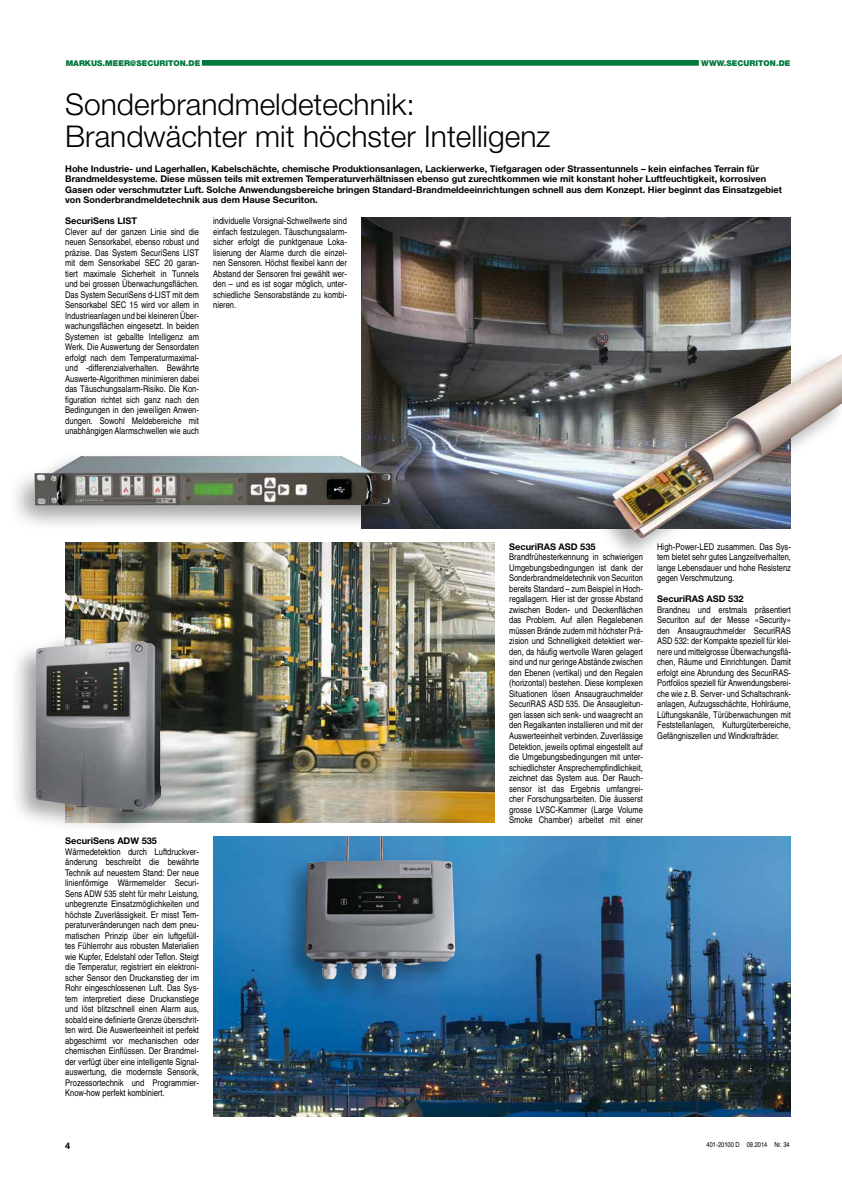
<style>
.page{position:relative;width:842px;height:1191px;background:#fff}
.page>*{position:absolute;margin:0;border:0;box-sizing:border-box;transform-origin:0 0}
.t1{font:300 30px/32px "Helvetica Neue";color:#000}
.t2{font:condensed 9.2px/10.5px "Helvetica";color:#000;text-align:justify}
.t3{font:700 9.2px/10.5px "Helvetica Neue";color:#000}
.t4{font:900 8px "Helvetica Neue";color:#00793c}
.t5{font:condensed 7px "Helvetica";color:#000}
</style>
<div class="page">
<div style="left:202px;top:60px;width:497px;height:6px;background:#00793c"></div>
<img style="left:65px;top:543px;width:430px;height:279px">
<img style="left:361px;top:217px;width:430px;height:311px">
<img style="left:213px;top:837px;width:578px;height:279px">
<div style="left:279px;top:832px;width:182px;height:172px;background:#000;opacity:.35"></div>
<img style="left:305px;top:837px;width:150px;height:142px">
<div style="left:10px;top:632px;width:157px;height:205px;background:#000;opacity:.35"></div>
<img style="left:36px;top:637px;width:125px;height:175px">
<div style="left:588px;top:350px;width:254px;height:213px;background:#000;opacity:.35"></div>
<img style="left:612px;top:353px;width:230px;height:185px">
<div style="left:9px;top:450px;width:389px;height:81px;background:#000;opacity:.35"></div>
<img style="left:34px;top:456px;width:358px;height:49px">
<p class="t4" style="left:66px;top:58px;width:136px">MARKUS.MEER@SECURITON.DE</p>
<p class="t4" style="left:701px;top:58px;width:91px">WWW.SECURITON.DE</p>
<h1 class="t1" style="left:65px;top:87px;width:487px">Sonderbrandmeldetechnik:<br>Brandwächter mit höchster Intelligenz</h1>
<p class="t3" style="left:65px;top:163px;width:718px">Hohe Industrie- und Lagerhallen, Kabelschächte, chemische Produktionsanlagen, Lackierwerke, Tiefgaragen oder Strassentunnels – kein einfaches Terrain für Brandmeldesysteme. Diese müssen teils mit extremen Temperaturverhältnissen ebenso gut zurechtkommen wie mit konstant hoher Luftfeuchtigkeit, korrosiven Gasen oder verschmutzter Luft. Solche Anwendungsbereiche bringen Standard-Brandmeldeeinrichtungen schnell aus dem Konzept. Hier beginnt das Einsatzgebiet von Sonderbrandmeldetechnik aus dem Hause Securiton.</p>
<p class="t3" style="left:65px;top:215px;width:73px">SecuriSens LIST</p>
<p class="t2" style="left:65px;top:226px;width:135px">Clever auf der ganzen Linie sind die neuen Sensorkabel, ebenso robust und präzise. Das System SecuriSens LIST mit dem Sensorkabel SEC 20 garan&shy;tiert maximale Sicherheit in Tunnels und bei grossen Überwachungsflächen.<br>Das System SecuriSens d-LIST mit dem Sensorkabel SEC 15 wird vor allem in Industrieanlagen und bei kleineren Über&shy;wachungsflächen eingesetzt. In beiden Systemen ist geballte Intelligenz am Werk. Die Auswertung der Sensordaten erfolgt nach dem Temperaturmaximal&shy;und -differenzialverhalten. Bewährte Auswerte-Algorithmen minimieren dabei das Täuschungsalarm-Risiko. Die Kon&shy;figuration richtet sich ganz nach den Bedingungen in den jeweiligen Anwen&shy;dungen. Sowohl Meldebereiche mit unabhängigen Alarmschwellen wie auch</p>
<p class="t2" style="left:213px;top:216px;width:135px">individuelle Vorsignal-Schwellwerte sind einfach festzulegen. Täuschungsalarm&shy;sicher erfolgt die punktgenaue Loka&shy;lisierung der Alarme durch die einzel&shy;nen Sensoren. Höchst flexibel kann der Abstand der Sensoren frei gewählt wer&shy;den – und es ist sogar möglich, unter&shy;schiedliche Sensorabstände zu kombi&shy;nieren.</p>
<p class="t3" style="left:65px;top:835px;width:93px">SecuriSens ADW 535</p>
<p class="t2" style="left:65px;top:846px;width:135px">Wärmedetektion durch Luftdruckver&shy;änderung beschreibt die bewährte Technik auf neuestem Stand: Der neue linienförmige Wärmemelder Securi-Sens ADW 535 steht für mehr Leistung, unbegrenzte Einsatzmöglichkeiten und höchste Zuverlässigkeit. Er misst Tem&shy;peraturveränderungen nach dem pneu&shy;matischen Prinzip über ein luftgefüll&shy;tes Fühlerrohr aus robusten Materialien wie Kupfer, Edelstahl oder Teflon. Steigt die Temperatur, registriert ein elektroni&shy;scher Sensor den Druckanstieg der im Rohr eingeschlossenen Luft. Das Sys&shy;tem interpretiert diese Druckanstiege und löst blitzschnell einen Alarm aus, sobald eine definierte Grenze überschrit&shy;ten wird. Die Auswerteeinheit ist perfekt abgeschirmt vor mechanischen oder chemischen Einflüssen. Der Brandmel&shy;der verfügt über eine intelligente Signal&shy;auswertung, die modernste Sensorik, Prozessortechnik und Programmier-Know-how perfekt kombiniert.</p>
<p class="t3" style="left:65px;top:1139px;width:7px">4</p>
<p class="t3" style="left:509px;top:541px;width:88px">SecuriRAS ASD 535</p>
<p class="t2" style="left:509px;top:552px;width:135px">Brandfrühesterkennung in schwierigen Umgebungsbedingungen ist dank der Sonderbrandmeldetechnik von Securiton bereits Standard – zum Beispiel in Hoch&shy;regallagern. Hier ist der grosse Abstand zwischen Boden- und Deckenflächen das Problem. Auf allen Regalebenen müssen Brände zudem mit höchster Prä&shy;zision und Schnelligkeit detektiert wer&shy;den, da häufig wertvolle Waren gelagert sind und nur geringe Abstände zwischen den Ebenen (vertikal) und den Regalen (horizontal) bestehen. Diese komplexen Situationen lösen Ansaugrauchmelder SecuriRAS ASD 535. Die Ansaugleitun&shy;gen lassen sich senk- und waagrecht an den Regalkanten installieren und mit der Auswerteeinheit verbinden. Zuverlässige Detektion, jeweils optimal eingestellt auf die Umgebungsbedingungen mit unter&shy;schiedlichster Ansprechempfindlichkeit, zeichnet das System aus. Der Rauch&shy;sensor ist das Ergebnis umfangrei&shy;cher Forschungsarbeiten. Die äusserst grosse LVSC-Kammer (Large Volume Smoke Chamber) arbeitet mit einer</p>
<p class="t2" style="left:657px;top:541px;width:135px">High-Power-LED zusammen. Das Sys&shy;tem bietet sehr gutes Langzeitverhalten, lange Lebensdauer und hohe Resistenz gegen Verschmutzung.</p>
<p class="t3" style="left:657px;top:593px;width:88px">SecuriRAS ASD 532</p>
<p class="t2" style="left:657px;top:604px;width:135px">Brandneu und erstmals präsentiert Securiton auf der Messe «Security» den Ansaugrauchmelder SecuriRAS ASD 532: der Kompakte speziell für klei&shy;nere und mittelgrosse Überwachungsflä&shy;chen, Räume und Einrichtungen. Damit erfolgt eine Abrundung des SecuriRAS-Portfolios speziell für Anwendungsberei&shy;che wie z.B. Server- und Schaltschrank&shy;anlagen, Aufzugsschächte, Hohlräume, Lüftungskanäle, Türüberwachungen mit Feststellanlagen, Kulturgüterbereiche, Gefängniszellen und Windkrafträder.</p>
<p class="t5" style="left:706px;top:1140px;width:85px">401-20100 D 09.2014 Nr. 34</p>
</div>
